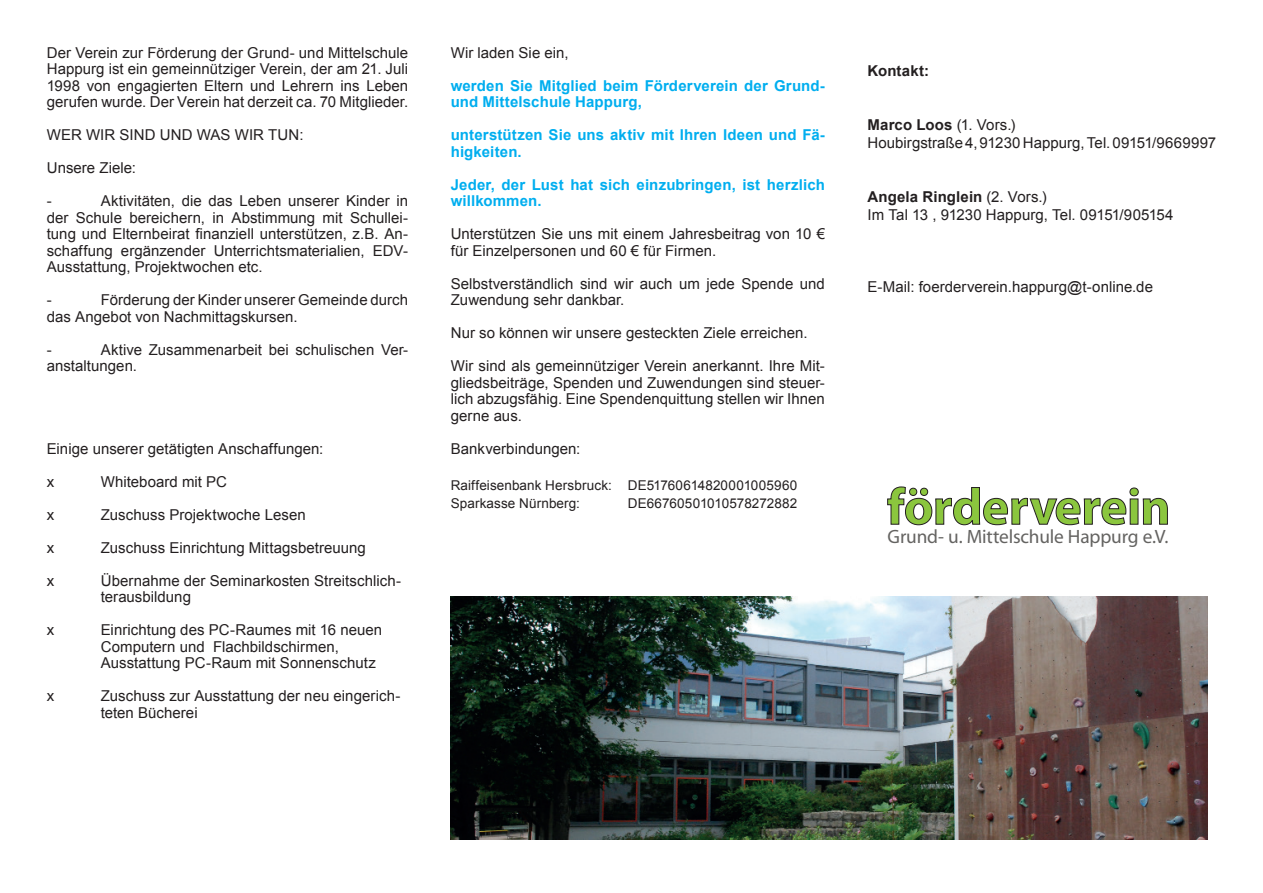
<style>
.page{position:relative;width:1263px;height:893px;background:#fff}
.page>*{position:absolute;margin:0;border:0;box-sizing:border-box;transform-origin:0 0}
.t1{font:700 51.6px "Myriad Pro";letter-spacing:-.015em;color:#8bc63e}
.t2{font:19.35px "Myriad";letter-spacing:-.01em;color:#646361}
.t3{font:15px/16.5px "Arial";color:#231f20}
.t4{font:700 15px/16.5px "Arial";letter-spacing:.01em;color:#00aeef}
.t5{font:700 15px "Arial";letter-spacing:.01em;color:#231f20}
.t6{font:13.5px/18px "Arial";letter-spacing:.005em;color:#231f20}
.s1{font-weight:700}
</style>
<div class="page">
<img style="left:451px;top:597px;width:756px;height:242px">
<svg style="left:887px;top:486px;width:281px;height:40px"></svg>
<p class="t3" style="left:47px;top:44px;width:363px;text-align:justify">Der Verein zur Förderung der Grund- und Mittelschule Happurg ist ein gemeinnütziger Verein, der am 21. Juli 1998 von engagierten Eltern und Lehrern ins Leben gerufen wurde. Der Verein hat derzeit ca. 70 Mitglieder.</p>
<p class="t3" style="left:47px;top:127px;width:258px">WER WIR SIND UND WAS WIR TUN:</p>
<p class="t3" style="left:47px;top:160px;width:91px">Unsere Ziele:</p>
<p class="t3" style="left:47px;top:193px;width:6px">-</p>
<p class="t3" style="left:47px;top:193px;width:363px;text-align:justify;text-indent:54px">Aktivitäten, die das Leben unserer Kinder in der Schule bereichern, in Abstimmung mit Schullei&shy;tung und Elternbeirat finanziell unterstützen, z.B. An&shy;schaffung ergänzender Unterrichtsmaterialien, EDV-Ausstattung, Projektwochen etc.</p>
<p class="t3" style="left:47px;top:292px;width:6px">-</p>
<p class="t3" style="left:47px;top:292px;width:363px;text-indent:54px">Förderung der Kinder unserer Gemeinde durch das Angebot von Nachmittagskursen.</p>
<p class="t3" style="left:47px;top:341px;width:6px">-</p>
<p class="t3" style="left:47px;top:341px;width:363px;text-indent:54px">Aktive Zusammenarbeit bei schulischen Ver&shy;anstaltungen.</p>
<p class="t3" style="left:47px;top:440px;width:278px">Einige unserer getätigten Anschaffungen:</p>
<p class="t3" style="left:47px;top:473px;width:9px">x</p>
<p class="t3" style="left:101px;top:473px;width:128px">Whiteboard mit PC</p>
<p class="t3" style="left:47px;top:506px;width:9px">x</p>
<p class="t3" style="left:101px;top:506px;width:206px">Zuschuss Projektwoche Lesen</p>
<p class="t3" style="left:47px;top:539px;width:9px">x</p>
<p class="t3" style="left:101px;top:539px;width:266px">Zuschuss Einrichtung Mittagsbetreuung</p>
<p class="t3" style="left:47px;top:572px;width:9px">x</p>
<p class="t3" style="left:101px;top:572px;width:302px">Übernahme der Seminarkosten Streitschlich&shy;terausbildung</p>
<p class="t3" style="left:47px;top:622px;width:9px">x</p>
<p class="t3" style="left:101px;top:622px;width:283px">Einrichtung des PC-Raumes mit 16 neuen<br>Computern und Flachbildschirmen,<br>Ausstattung PC-Raum mit Sonnenschutz</p>
<p class="t3" style="left:47px;top:688px;width:9px">x</p>
<p class="t3" style="left:101px;top:688px;width:301px">Zuschuss zur Ausstattung der neu eingerich&shy;teten Bücherei</p>
<p class="t3" style="left:451px;top:44px;width:119px">Wir laden Sie ein,</p>
<p class="t4" style="left:451px;top:78px;width:376px">werden Sie Mitglied beim Förderverein der Grund&shy;und Mittelschule Happurg,</p>
<p class="t4" style="left:451px;top:127px;width:376px">unterstützen Sie uns aktiv mit Ihren Ideen und Fä&shy;higkeiten.</p>
<p class="t4" style="left:451px;top:177px;width:376px">Jeder, der Lust hat sich einzubringen, ist herzlich willkommen.</p>
<p class="t3" style="left:451px;top:226px;width:376px">Unterstützen Sie uns mit einem Jahresbeitrag von 10 € für Einzelpersonen und 60 € für Firmen.</p>
<p class="t3" style="left:451px;top:275px;width:376px">Selbstverständlich sind wir auch um jede Spende und<br>Zuwendung sehr dankbar.</p>
<p class="t3" style="left:451px;top:325px;width:358px">Nur so können wir unsere gesteckten Ziele erreichen.</p>
<p class="t3" style="left:451px;top:358px;width:376px;text-align:justify">Wir sind als gemeinnütziger Verein anerkannt. Ihre Mit&shy;gliedsbeiträge, Spenden und Zuwendungen sind steuer&shy;lich abzugsfähig. Eine Spendenquittung stellen wir Ihnen gerne aus.</p>
<p class="t3" style="left:451px;top:440px;width:131px">Bankverbindungen:</p>
<p class="t6" style="left:451px;top:476px;width:348px">Raiffeisenbank Hersbruck: DE51760614820001005960<br>Sparkasse Nürnberg:</p>
<p class="t6" style="left:628px;top:494px;width:171px">DE66760501010578272882</p>
<p class="t5" style="left:867px;top:60px;width:63px">Kontakt:</p>
<p class="t3" style="left:867px;top:116px;width:350px;line-height:18px"><span class="s1">Marco Loos</span> (1. Vors.)<br>Houbirgstraße 4, 91230 Happurg, Tel. 09151/9669997</p>
<p class="t3" style="left:867px;top:188px;width:307px;line-height:18px"><span class="s1">Angela Ringlein</span> (2. Vors.)<br>Im Tal 13 , 91230 Happurg, Tel. 09151/905154</p>
<p class="t3" style="left:867px;top:278px;width:287px">E-Mail: foerderverein.happurg@t-online.de</p>
<h1 class="t1" style="left:887px;top:473px;width:285px">förderverein</h1>
<p class="t2" style="left:888px;top:527px;width:282px">Grund- u. Mittelschule Happurg e.V.</p>
</div>
